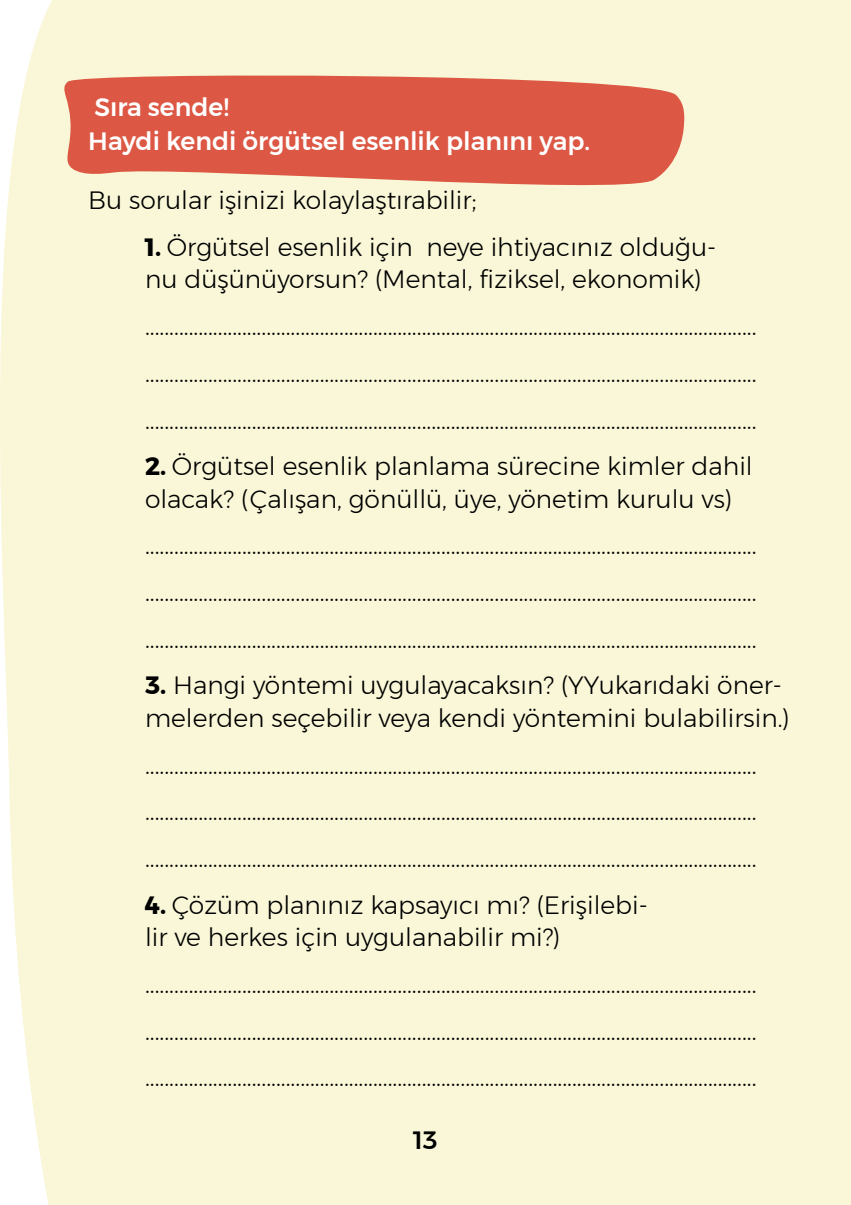
<style>
.page{position:relative;width:851px;height:1205px;background:#fff}
.page>*{position:absolute;margin:0;border:0;box-sizing:border-box;transform-origin:0 0}
.t1{font:300 25px/46.8px "Montserrat";color:#000}
.t2{font:500 25px/34.2px "Montserrat";color:#fff}
.t3{font:500 25px "Montserrat";color:#000}
.s1{font-weight:700}
</style>
<div class="page">
<div style="left:0;top:0;width:850px;height:1205px;background:#f9f7d7"></div>
<svg style="left:58px;top:71px;width:627px;height:127px;background:#e37e67"></svg>
<p class="t2" style="left:88px;top:90px;width:503px">Sıra sende!<br>Haydi kendi örgütsel esenlik planını yap.</p>
<p class="t1" style="left:88px;top:177px;width:389px">Bu sorular işinizi kolaylaştırabilir;</p>
<p class="t1" style="left:145px;top:230px;width:572px;line-height:32.5px"><span class="s1">1.</span> Örgütsel esenlik için neye ihtiyacınız olduğu&shy;nu düşünüyorsun? (Mental, fiziksel, ekonomik)</p>
<p class="t1" style="left:145px;top:302px;width:613px;text-align:justify">.............................................................................................................................. .............................................................................................................................. ..............................................................................................................................</p>
<p class="t1" style="left:145px;top:450px;width:609px;line-height:32.5px"><span class="s1">2.</span> Örgütsel esenlik planlama sürecine kimler dahil olacak? (Çalışan, gönüllü, üye, yönetim kurulu vs)</p>
<p class="t1" style="left:145px;top:522px;width:613px;text-align:justify">.............................................................................................................................. .............................................................................................................................. ..............................................................................................................................</p>
<p class="t1" style="left:145px;top:669px;width:646px;line-height:32.5px"><span class="s1">3.</span> Hangi yöntemi uygulayacaksın? (YYukarıdaki öner&shy;melerden seçebilir veya kendi yöntemini bulabilirsin.)</p>
<p class="t1" style="left:145px;top:741px;width:613px;text-align:justify">.............................................................................................................................. .............................................................................................................................. ..............................................................................................................................</p>
<p class="t1" style="left:145px;top:888px;width:504px;line-height:32.5px"><span class="s1">4.</span> Çözüm planınız kapsayıcı mı? (Erişilebi&shy;lir ve herkes için uygulanabilir mi?)</p>
<p class="t1" style="left:145px;top:960px;width:613px;text-align:justify">.............................................................................................................................. .............................................................................................................................. ..............................................................................................................................</p>
<p class="t3" style="left:413px;top:1120px;width:26px">13</p>
</div>
